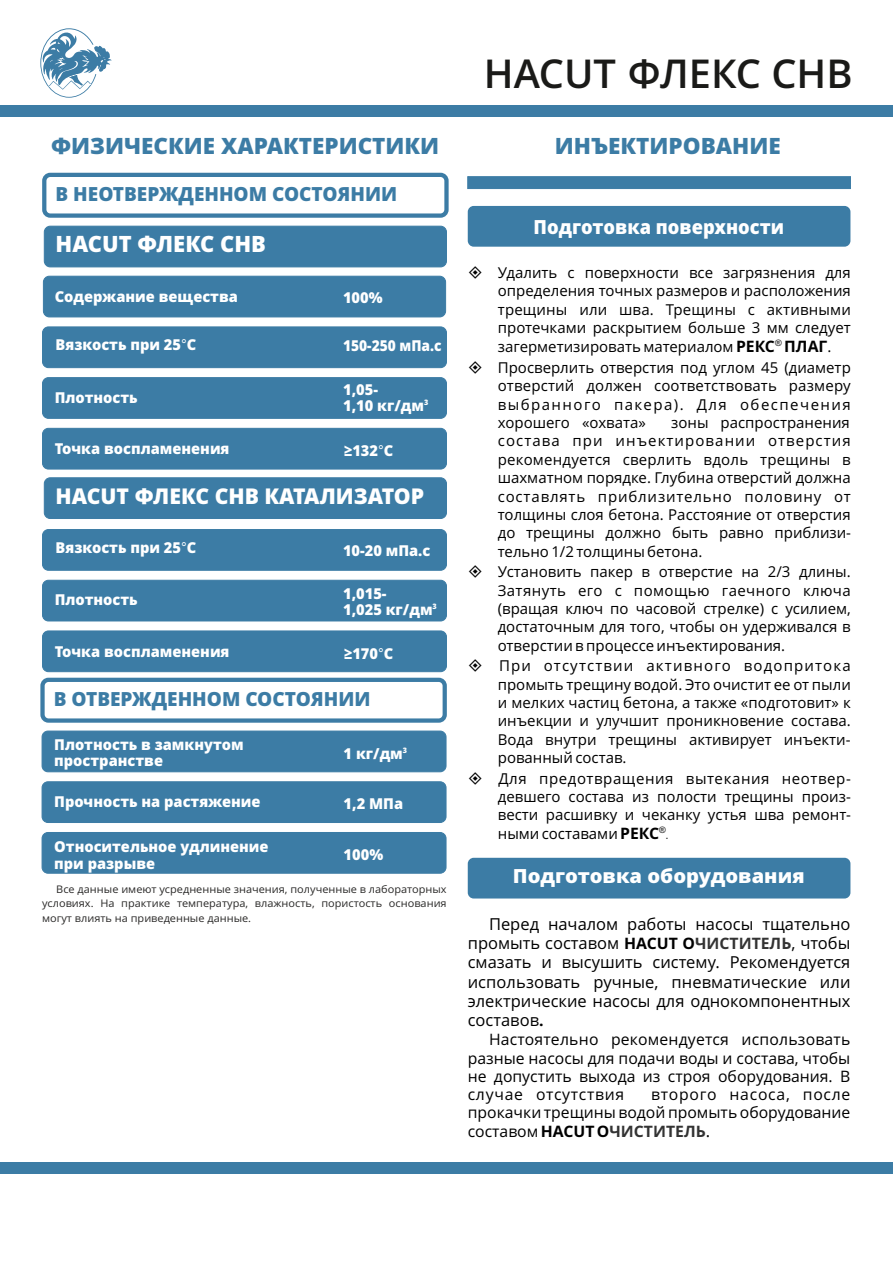
<style>
.page{position:relative;width:893px;height:1263px;background:#fff}
.page>*{position:absolute;margin:0;border:0;box-sizing:border-box;transform-origin:0 0}
.t1{font:600 39.75px "Open Sans";color:#1a1a18}
.t2{font:800 22.5px "Open Sans";color:#3c7ca5}
.t3{font:800 22.5px "Open Sans";color:#fff}
.t4{font:800 21.75px "Open Sans";color:#fff}
.t5{font:800 19.5px "Open Sans";color:#3c7ca5}
.t6{font:800 19.5px "Open Sans";color:#fff}
.t7{font:800 19.5px "Open Sans";color:#fff;scale:.94 1}
.t8{font:16.5px/19px "Open Sans";color:#000;text-align:justify}
.t9{font:15.75px/18.3px "Open Sans";color:#000;text-align:justify}
.t10{font:15px/18.5px "Open Sans";color:#000;text-align:justify}
.t11{font:800 15px/16.4px "Open Sans";color:#fff}
.t12{font:800 15px "Open Sans";color:#fff;scale:.92 1}
.t13{font:10.5px/14.2px "Open Sans";color:#2b2a29;text-align:justify;scale:1.04 1}
.t14{font:700 9px "Arial";color:#333}
.t15{font:800 7.5px "Open Sans";color:#fff}
.s1{font-family:"Arial";font-weight:400}
.s2{font-weight:700;font-size:15.75px}
.s3{font-weight:700;font-size:15.75px;color:#333}
.s4{font-weight:700}
.s5{font-weight:700;color:#333}
.s6{font-size:16.5px}
</style>
<div class="page">
<div style="left:468px;top:206px;width:382px;height:41px;background:#3c7ca5;border-radius:6px"></div>
<div style="left:467px;top:176px;width:384px;height:13px;background:#3c7ca5;border:1px solid #3c7ca5"></div>
<div style="left:42px;top:832px;width:404px;height:42px;background:#3c7ca5;border:1px solid #3c7ca5;border-radius:6px"></div>
<div style="left:42px;top:781px;width:404px;height:42px;background:#3c7ca5;border:1px solid #3c7ca5;border-radius:6px"></div>
<div style="left:42px;top:731px;width:404px;height:41px;background:#3c7ca5;border:1px solid #3c7ca5;border-radius:6px"></div>
<div style="left:40px;top:678px;width:407px;height:45px;background:#fff;border:4px solid #3c7ca5;border-radius:6px"></div>
<div style="left:42px;top:630px;width:405px;height:42px;background:#3c7ca5;border:1px solid #3c7ca5;border-radius:6px"></div>
<div style="left:42px;top:580px;width:405px;height:41px;background:#3c7ca5;border:1px solid #3c7ca5;border-radius:6px"></div>
<div style="left:42px;top:529px;width:405px;height:42px;background:#3c7ca5;border:1px solid #3c7ca5;border-radius:6px"></div>
<div style="left:44px;top:477px;width:403px;height:42px;background:#3c7ca5;border:1px solid #3c7ca5;border-radius:6px"></div>
<div style="left:42px;top:428px;width:405px;height:41px;background:#3c7ca5;border:1px solid #3c7ca5;border-radius:6px"></div>
<div style="left:42px;top:377px;width:405px;height:42px;background:#3c7ca5;border:1px solid #3c7ca5;border-radius:6px"></div>
<div style="left:42px;top:326px;width:405px;height:42px;background:#3c7ca5;border:1px solid #3c7ca5;border-radius:6px"></div>
<div style="left:43px;top:276px;width:403px;height:41px;background:#3c7ca5;border:1px solid #3c7ca5;border-radius:6px"></div>
<div style="left:44px;top:226px;width:403px;height:41px;background:#3c7ca5;border:1px solid #3c7ca5;border-radius:6px"></div>
<div style="left:42px;top:173px;width:407px;height:45px;background:#fff;border:4px solid #3c7ca5;border-radius:6px"></div>
<div style="left:468px;top:858px;width:382px;height:40px;background:#3c7ca5;border-radius:6px"></div>
<svg style="left:40px;top:28px;width:72px;height:70px"></svg>
<div style="left:0;top:105px;width:893px;height:12px;background:#3c7ca5"></div>
<div style="left:0;top:1162px;width:893px;height:12px;background:#3c7ca5"></div>
<h2 class="t2" style="left:51px;top:137px;width:390px">ФИЗИЧЕСКИЕ ХАРАКТЕРИСТИКИ</h2>
<h3 class="t5" style="left:56px;top:186px;width:343px">В НЕОТВЕРЖДЕННОМ СОСТОЯНИИ</h3>
<h2 class="t3" style="left:56px;top:235px;width:212px">HACUT ФЛЕКС СНВ</h2>
<p class="t11" style="left:55px;top:290px;width:185px">Содержание вещества</p>
<p class="t11" style="left:56px;top:338px;width:142px">Вязкость при 25<span class="s1">°</span>С</p>
<p class="t11" style="left:55px;top:391px;width:85px">Плотность</p>
<p class="t11" style="left:55px;top:442px;width:176px">Точка воспламенения</p>
<p class="t11" style="left:343px;top:291px;width:41px">100%</p>
<p class="t12" style="left:343px;top:339px;width:109px">150-250 мПа.с</p>
<p class="t11" style="left:343px;top:383px;width:36px">1,05-</p>
<p class="t15" style="left:424px;top:400px;width:6px">3</p>
<p class="t11" style="left:343px;top:399px;width:82px">1,10 кг/дм</p>
<p class="t11" style="left:344px;top:444px;width:51px">≥132<span class="s1">°</span>С</p>
<h3 class="t4" style="left:56px;top:487px;width:370px">HACUT ФЛЕКС СНВ КАТАЛИЗАТОР</h3>
<p class="t11" style="left:56px;top:540px;width:142px">Вязкость при 25<span class="s1">°</span>С</p>
<p class="t11" style="left:55px;top:593px;width:85px">Плотность</p>
<p class="t11" style="left:55px;top:644px;width:176px">Точка воспламенения</p>
<p class="t11" style="left:343px;top:543px;width:89px">10-20 мПа.с</p>
<p class="t11" style="left:343px;top:587px;width:45px">1,015-</p>
<p class="t15" style="left:433px;top:603px;width:6px">3</p>
<p class="t11" style="left:343px;top:603px;width:91px">1,025 кг/дм</p>
<p class="t11" style="left:344px;top:646px;width:51px">≥170<span class="s1">°</span>С</p>
<h3 class="t5" style="left:54px;top:691px;width:318px">В ОТВЕРЖДЕННОМ СОСТОЯНИИ</h3>
<p class="t11" style="left:54px;top:738px;width:191px">Плотность в замкнутом пространстве</p>
<p class="t11" style="left:54px;top:795px;width:208px">Прочность на растяжение</p>
<p class="t11" style="left:54px;top:840px;width:216px">Относительное удлинение при разрыве</p>
<p class="t15" style="left:403px;top:747px;width:6px">3</p>
<p class="t11" style="left:344px;top:746px;width:61px">1 кг/дм</p>
<p class="t11" style="left:344px;top:797px;width:61px">1,2 МПа</p>
<p class="t11" style="left:344px;top:848px;width:41px">100%</p>
<p class="t13" style="left:42px;top:883px;width:391px;text-indent:14px">Все данные имеют усредненные значения, полученные в лабораторных условиях. На практике температура, влажность, пористость основания могут влиять на приведенные данные.</p>
<h1 class="t1" style="left:484px;top:58px;width:370px">HACUT ФЛЕКС СНВ</h1>
<h2 class="t2" style="left:555px;top:137px;width:228px">ИНЪЕКТИРОВАНИЕ</h2>
<h3 class="t7" style="left:534px;top:219px;width:268px">Подготовка поверхности</h3>
<p class="t10" style="left:498px;top:265px;width:355px">Удалить с поверхности все загрязнения для определения точных размеров и расположения трещины или шва. Трещины с активными протечками раскрытием больше 3 мм следует загерметизировать материалом <span class="s2">РЕКС ПЛАГ</span>.</p>
<p class="t14" style="left:775px;top:339px;width:8px">®</p>
<p class="t10" style="left:498px;top:360px;width:355px">Просверлить отверстия под углом 45 (диаметр отверстий должен соответствовать размеру выбранного пакера). Для обеспечения хорошего «охвата»</p>
<p class="t10" style="left:498px;top:415px;width:355px;text-indent:174px">зоны распространения состава при инъектировании отверстия рекомендуется сверлить вдоль трещины в шахматном порядке. Глубина отверстий должна составлять приблизительно половину от толщины слоя бетона. Расстояние от отверстия до трещины должно быть равно приблизи&shy;тельно 1/2 толщины бетона.</p>
<p class="t10" style="left:498px;top:564px;width:355px">Установить пакер в отверстие на 2/3 длины.<br>Затянуть его с помощью гаечного ключа (вращая ключ по часовой стрелке) с усилием, достаточным для того, чтобы он удерживался в отверстии в процессе инъектирования.</p>
<p class="t10" style="left:498px;top:658px;width:355px">При отсутствии активного водопритока промыть трещину водой. Это очистит ее от пыли и мелких частиц бетона, а также «подготовит» к инъекции и улучшит проникновение состава.<br>Вода внутри трещины активирует инъекти&shy;рованный состав.</p>
<p class="t10" style="left:498px;top:770px;width:355px">Для предотвращения вытекания неотвер&shy;девшего состава из полости трещины произ&shy;вести расшивку и чеканку устья шва ремонт&shy;ными составами <span class="s2">РЕКС</span><sup>®</sup></p>
<p class="t14" style="left:666px;top:833px;width:4px">.</p>
<h3 class="t6" style="left:513px;top:868px;width:293px">Подготовка оборудования</h3>
<p class="t8" style="left:468px;top:916px;width:384px;text-indent:21px">Перед началом работы насосы тщательно промыть составом <span class="s2">HACUT O</span><span class="s3">ЧИСТИТЕЛЬ</span>, чтобы смазать и высушить систему. Рекомендуется использовать ручные, пневматические или электрические насосы для однокомпонентных составов<span class="s2">.</span></p>
<p class="t9" style="left:468px;top:1032px;width:384px;text-indent:21px">Настоятельно рекомендуется использовать разные насосы для подачи воды и состава, чтобы не допустить выхода из строя оборудования. В случае отсутствия</p>
<p class="t9" style="left:468px;top:1086px;width:384px;text-indent:184px">второго насоса, после прокачки трещины водой промыть оборудование составом <span class="s4">HACUT O</span><span class="s5">ЧИСТИТЕЛЬ</span><span class="s6">.</span></p>
</div>
